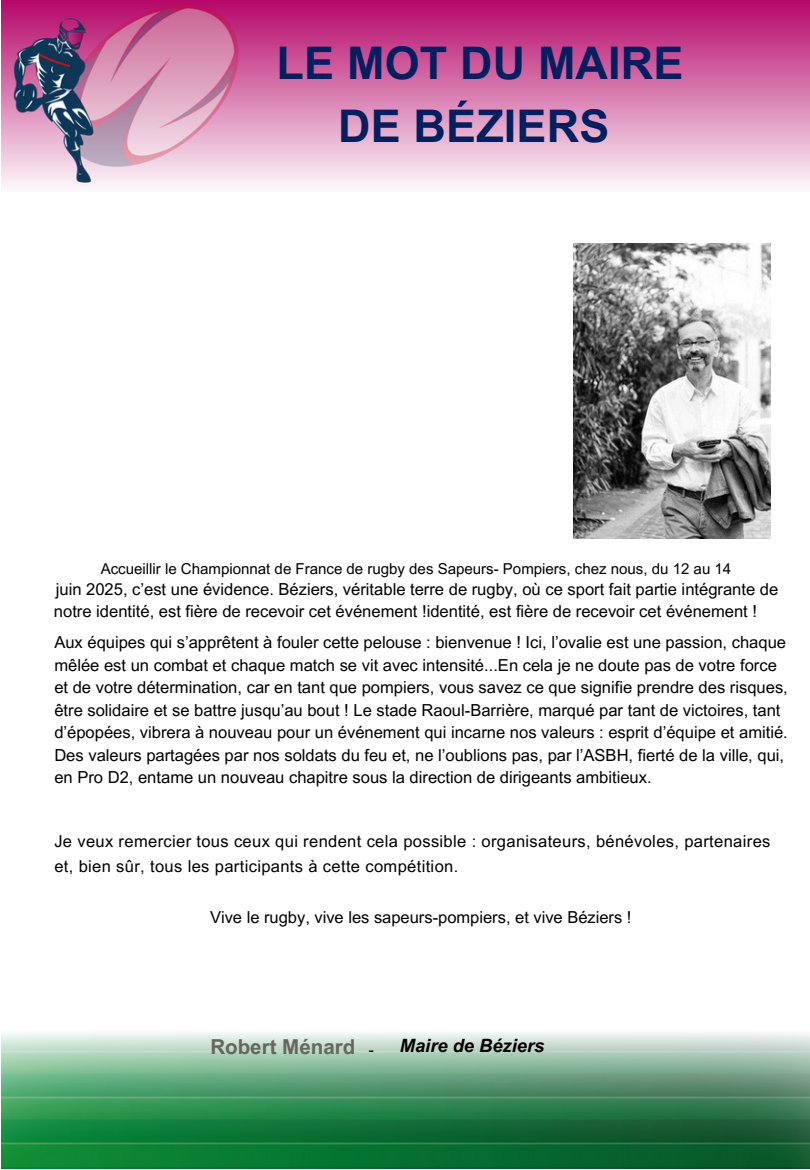
<style>
.page{position:relative;width:810px;height:1170px;background:#fff}
.page>*{position:absolute;margin:0;border:0;box-sizing:border-box;transform-origin:0 0}
.t1{font:700 45px/63px "Arial MT Pro";letter-spacing:.005em;color:#002060;text-align:center}
.t2{font:700 20.55px "Arial MT Pro";color:#666660}
.t3{font:italic 700 18.3px "Arial MT Pro";color:#000}
.t4{font:16.5px/22.5px "Arial MT Pro";color:#000}
.t5{font:16.5px/24.8px "Arial MT Pro";letter-spacing:.02em;color:#000}
.t6{font:15.15px "Arial MT Pro";color:#000}
.t7{font:15px "Arial MT Pro";color:#000}
</style>
<div class="page">
<img style="left:1px;top:0;width:809px;height:187px">
<img style="left:1px;top:1033px;width:809px;height:136px">
<img style="left:573px;top:243px;width:197px;height:295px">
<h4 class="t1" style="left:277px;top:37px;width:408px">LE MOT DU MAIRE<br>DE BÉZIERS</h4>
<p class="t7" style="left:101px;top:563px;width:632px">Accueillir le Championnat de France de rugby des Sapeurs- Pompiers, chez nous, du 12 au 14</p>
<p class="t4" style="left:54px;top:580px;width:726px">juin 2025, c’est une évidence. Béziers, véritable terre de rugby, où ce sport fait partie intégrante de notre identité, est fière de recevoir cet événement !identité, est fière de recevoir cet événement !</p>
<p class="t4" style="left:54px;top:633px;width:735px">Aux équipes qui s’apprêtent à fouler cette pelouse : bienvenue ! Ici, l’ovalie est une passion, chaque mêlée est un combat et chaque match se vit avec intensité...En cela je ne doute pas de votre force et de votre détermination, car en tant que pompiers, vous savez ce que signifie prendre des risques, être solidaire et se battre jusqu’au bout ! Le stade Raoul-Barrière, marqué par tant de victoires, tant d’épopées, vibrera à nouveau pour un événement qui incarne nos valeurs : esprit d’équipe et amitié.<br>Des valeurs partagées par nos soldats du feu et, ne l’oublions pas, par l’ASBH, fierté de la ville, qui, en Pro D2, entame un nouveau chapitre sous la direction de dirigeants ambitieux.</p>
<h1 class="t5" style="left:54px;top:831px;width:718px">Je veux remercier tous ceux qui rendent cela possible : organisateurs, bénévoles, partenaires et, bien sûr, tous les participants à cette compétition.</h1>
<p class="t4" style="left:210px;top:908px;width:423px">Vive le rugby, vive les sapeurs-pompiers, et vive Béziers !</p>
<h4 class="t2" style="left:210px;top:1039px;width:147px">Robert Ménard</h4>
<p class="t3" style="left:400px;top:1039px;width:146px">Maire de Béziers</p>
<p class="t6" style="left:369px;top:1044px;width:7px">-</p>
</div>
